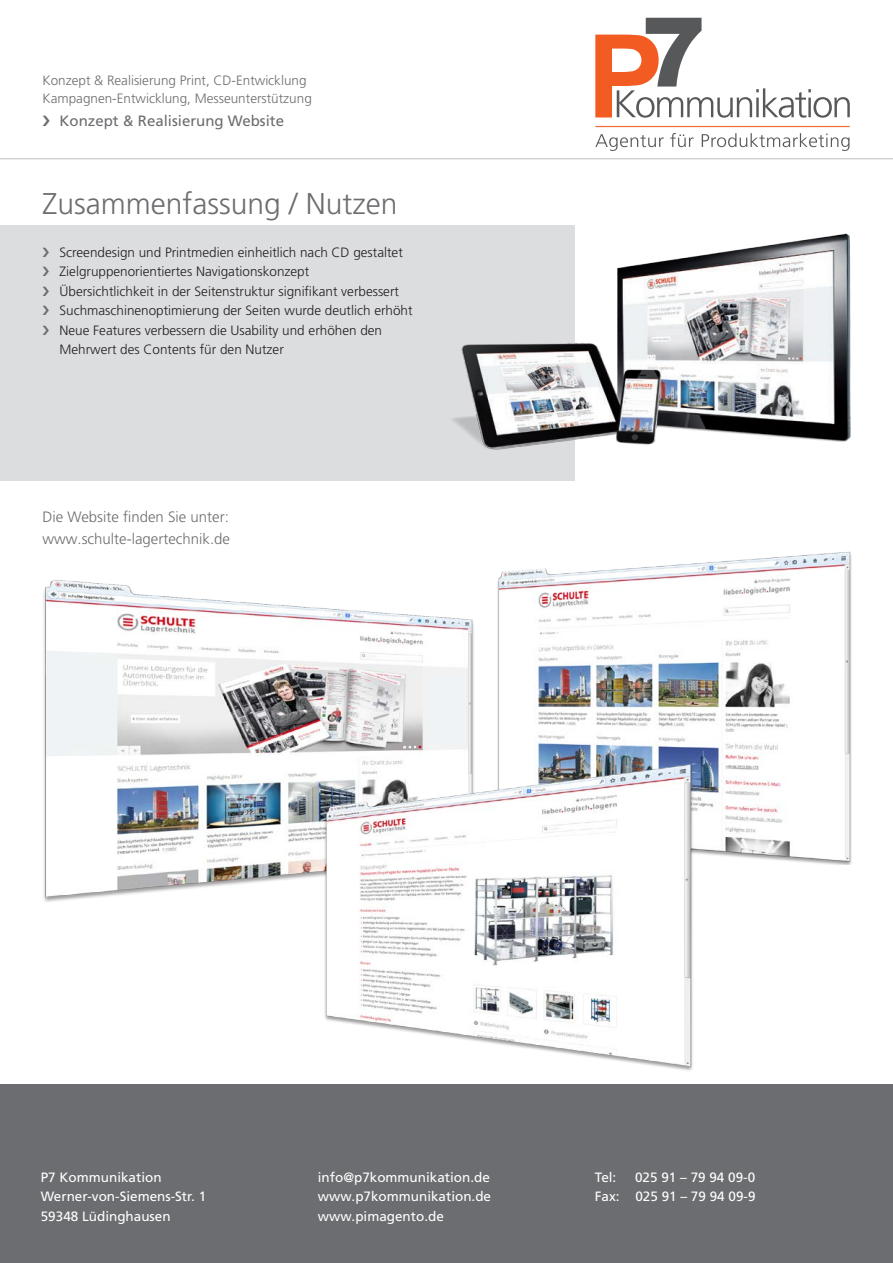
<style>
.page{position:relative;width:893px;height:1263px;background:#fff}
.page>*{position:absolute;margin:0;border:0;box-sizing:border-box;transform-origin:0 0}
.t1{font:300 30px "Frutiger LT Pro";color:#6c6d70}
.t2{font:300 15px/22.5px "Frutiger LT Pro";color:#6c6d70}
.t3{font:15px "Frutiger LT Pro";color:#6c6d70}
.t4{font:300 13.5px/19.5px "Frutiger LT Pro";color:#231f20}
.t5{font:13.5px/19.5px "Frutiger LT Pro";color:#fff}
.t6{font:300 13.5px/18px "Frutiger LT Pro";color:#6c6d70}
</style>
<div class="page">
<div style="left:0;top:1084px;width:893px;height:179px;background:#6c6d70"></div>
<hr style="left:0;top:158px;width:893px;height:1px;background:#bcbdc0">
<div style="left:0;top:226px;width:574px;height:255px;background:#dcdddf"></div>
<svg style="left:595px;top:134px;width:69px;height:17px"></svg>
<svg style="left:670px;top:133px;width:23px;height:14px"></svg>
<svg style="left:702px;top:133px;width:147px;height:18px"></svg>
<hr style="left:595px;top:126px;width:255px;height:1px;background:#f26c31">
<svg style="left:595px;top:18px;width:255px;height:100px"></svg>
<img style="left:413px;top:225px;width:438px;height:253px">
<img style="left:43px;top:580px;width:431px;height:322px">
<img style="left:497px;top:551px;width:355px;height:314px">
<img style="left:301px;top:744px;width:428px;height:327px">
<p class="t6" style="left:43px;top:72px;width:271px">Konzept &amp; Realisierung Print, CD-Entwicklung<br>Kampagnen-Entwicklung, Messeunterstützung</p>
<p class="t3" style="left:60px;top:112px;width:226px">Konzept &amp; Realisierung Website</p>
<h1 class="t1" style="left:43px;top:186px;width:357px">Zusammenfassung / Nutzen</h1>
<p class="t4" style="left:60px;top:242px;width:355px">Screendesign und Printmedien einheitlich nach CD gestaltet Zielgruppenorientiertes Navigationskonzept<br>Übersichtlichkeit in der Seitenstruktur signifikant verbessert Suchmaschinenoptimierung der Seiten wurde deutlich erhöht Neue Features verbessern die Usability und erhöhen den Mehrwert des Contents für den Nutzer</p>
<p class="t2" style="left:43px;top:505px;width:189px">Die Website finden Sie unter: www.schulte-lagertechnik.de</p>
<p class="t5" style="left:41px;top:1167px;width:167px">P7 Kommunikation<br>Werner-von-Siemens-Str. 1<br>59348 Lüdinghausen</p>
<p class="t5" style="left:318px;top:1167px;width:175px;text-align:justify">info@p7kommunikation.de www.p7kommunikation.de www.pimagento.de</p>
<p class="t5" style="left:595px;top:1167px;width:23px">Tel:</p>
<p class="t5" style="left:595px;top:1167px;width:162px;text-align:right">025 91 – 79 94 09-0<br>Fax: 025 91 – 79 94 09-9</p>
</div>
